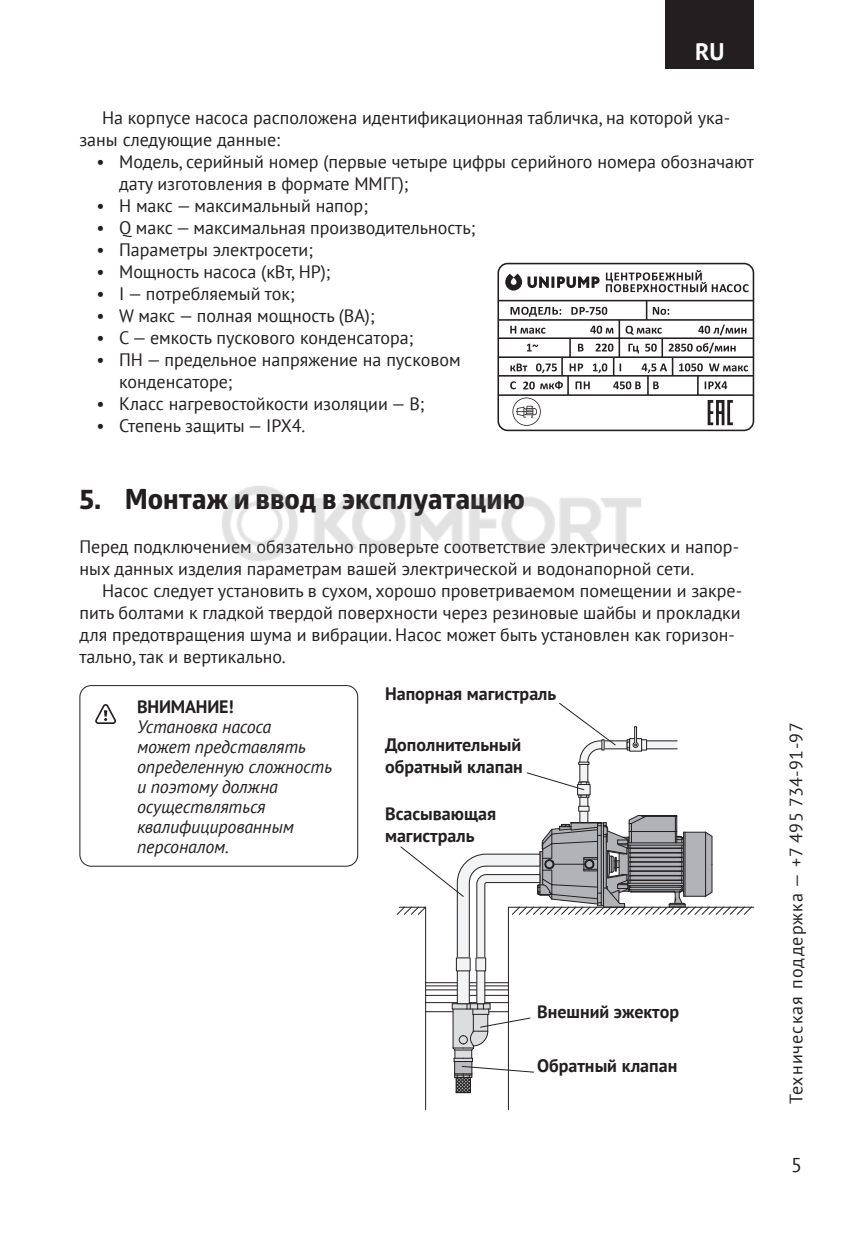
<style>
.page{position:relative;width:862px;height:1236px;background:#fff}
.page>*{position:absolute;margin:0;border:0;box-sizing:border-box;transform-origin:0 0}
.t1{font:700 28px "Globerx";color:#231f20}
.t2{font:700 24px "PT Sans";color:#fff}
.t3{font:20px "PT Sans";color:#231f20}
.t4{font:18px/22px "PT Sans";color:#231f20}
.t5{font:italic 18px/20px "PT Sans";letter-spacing:-.01em;color:#231f20}
.t6{font:700 18px/21.6px "PT Sans";color:#231f20}
.t7{font:18px "PT Sans";letter-spacing:.06em;color:#231f20}
</style>
<div class="page">
<div style="left:665px;top:0;width:89px;height:68px;background:#231f20"></div>
<svg style="left:606px;top:270px;width:142px;height:22px"></svg>
<div style="left:497px;top:263px;width:257px;height:168px;border:2px solid #231f20;border-radius:9px"></div>
<hr style="left:498px;top:300px;width:255px;height:1px;background:#231f20">
<hr style="left:498px;top:319px;width:255px;height:2px;background:#231f20">
<hr style="left:498px;top:337px;width:255px;height:2px;background:#231f20">
<hr style="left:498px;top:356px;width:255px;height:2px;background:#231f20">
<hr style="left:498px;top:375px;width:255px;height:2px;background:#231f20">
<hr style="left:498px;top:394px;width:255px;height:2px;background:#231f20">
<svg style="left:505px;top:274px;width:94px;height:17px"></svg>
<svg style="left:510px;top:301px;width:238px;height:125px"></svg>
<div style="left:79px;top:685px;width:279px;height:182px;border:1px solid #231f20;border-radius:11px"></div>
<svg style="left:95px;top:704px;width:21px;height:20px"></svg>
<hr style="left:508px;top:907px;width:246px;height:1px;background:#231f20">
<hr style="left:508px;top:907px;width:1px;height:203px;background:#231f20">
<hr style="left:425px;top:907px;width:1px;height:203px;background:#231f20">
<svg style="left:396px;top:703px;width:356px;height:391px"></svg>
<img style="left:222px;top:486px;width:419px;height:75px">
<h2 class="t2" style="left:695px;top:35px;width:31px">RU</h2>
<p class="t4" style="left:79px;top:106px;width:652px;text-indent:23px">На корпусе насоса расположена идентификационная табличка, на которой ука&shy;заны следующие данные:</p>
<p class="t4" style="left:119px;top:150px;width:636px;text-indent:-23px">• Модель, серийный номер (первые четыре цифры серийного номера обозначают дату изготовления в формате ММГГ);</p>
<p class="t4" style="left:96px;top:194px;width:273px">• H макс — максимальный напор;</p>
<p class="t4" style="left:96px;top:216px;width:380px">• Q макс — максимальная производительность;</p>
<p class="t4" style="left:96px;top:238px;width:218px">• Параметры электросети;</p>
<p class="t4" style="left:96px;top:260px;width:236px">• Мощность насоса (кВт, HP);</p>
<p class="t4" style="left:96px;top:282px;width:200px">• I — потребляемый ток;</p>
<p class="t4" style="left:96px;top:304px;width:280px">• W макс — полная мощность (ВА);</p>
<p class="t4" style="left:96px;top:326px;width:318px">• C — емкость пускового конденсатора;</p>
<p class="t4" style="left:119px;top:348px;width:343px;text-indent:-23px">• ПН — предельное напряжение на пусковом конденсаторе;</p>
<p class="t4" style="left:96px;top:392px;width:329px">• Класс нагревостойкости изоляции — B;</p>
<p class="t4" style="left:96px;top:414px;width:210px">• Степень защиты — IPX4.</p>
<h1 class="t1" style="left:79px;top:479px;width:447px">5. Монтаж и ввод в эксплуатацию</h1>
<p class="t4" style="left:79px;top:535px;width:661px">Перед подключением обязательно проверьте соответствие электрических и напор&shy;ных данных изделия параметрам вашей электрической и водонапорной сети.</p>
<p class="t4" style="left:79px;top:579px;width:664px;text-indent:23px">Насос следует установить в сухом, хорошо проветриваемом помещении и закре&shy;пить болтами к гладкой твердой поверхности через резиновые шайбы и прокладки для предотвращения шума и вибрации. Насос может быть установлен как горизон&shy;тально, так и вертикально.</p>
<p class="t6" style="left:137px;top:696px;width:98px">ВНИМАНИЕ!</p>
<p class="t5" style="left:137px;top:717px;width:197px">Установка насоса<br>может представлять определенную сложность и поэтому должна осуществляться квалифицированным персоналом.</p>
<p class="t6" style="left:385px;top:683px;width:173px">Напорная магистраль</p>
<p class="t6" style="left:385px;top:734px;width:139px">Дополнительный обратный клапан</p>
<p class="t6" style="left:385px;top:802px;width:113px">Всасывающая магистраль</p>
<p class="t6" style="left:537px;top:1001px;width:143px">Внешний эжектор</p>
<p class="t6" style="left:537px;top:1055px;width:142px">Обратный клапан</p>
<p class="t7" style="left:784px;top:1104px;width:383px;rotate:-90deg">Техническая поддержка — +7 495 734-91-97</p>
<p class="t3" style="left:791px;top:1152px;width:12px">5</p>
</div>
